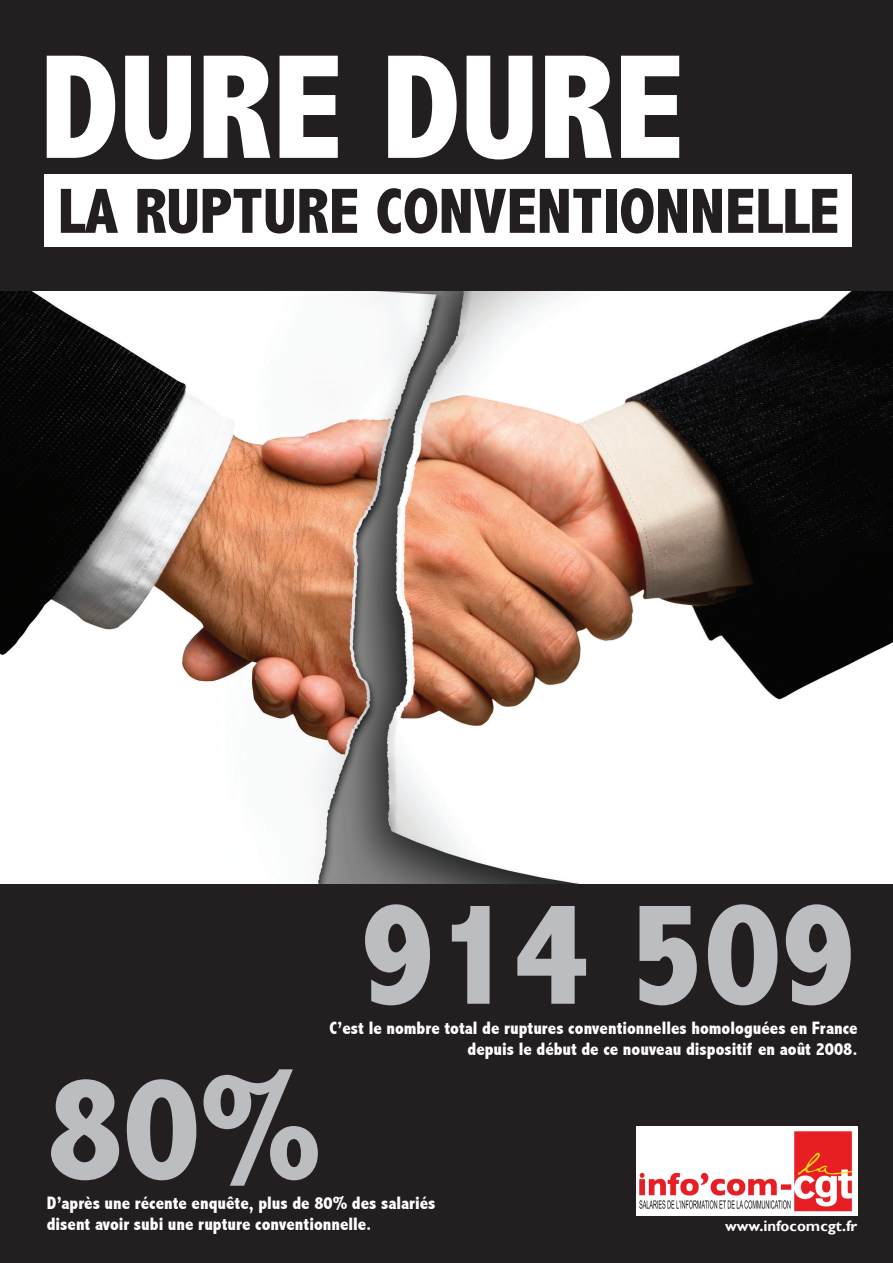
<style>
.page{position:relative;width:893px;height:1263px;background:#231f20}
.page>*{position:absolute;margin:0;border:0;box-sizing:border-box;transform-origin:0 0}
.t1{font:800 condensed 150px "Abadi";color:#bcbdc0}
.t2{font:800 condensed 150px "Abadi";color:#fff}
.t3{font:800 condensed 64.5px "Abadi";color:#231f20}
.t4{font:800 condensed 18px/21.6px "Abadi";color:#fff}
.t5{font:700 15px "Gill Sans";color:#fff}
</style>
<div class="page">
<img style="left:0;top:291px;width:893px;height:592px">
<img style="left:637px;top:1127px;width:220px;height:88px">
<div style="left:44px;top:174px;width:808px;height:73px;background:#fff"></div>
<h1 class="t2" style="left:39px;top:21px;width:646px">DURE DURE</h1>
<h2 class="t3" style="left:58px;top:174px;width:783px">LA RUPTURE CONVENTIONNELLE</h2>
<h1 class="t1" style="left:360px;top:867px;width:499px">914 509</h1>
<p class="t4" style="left:468px;top:1039px;width:392px">depuis le début de ce nouveau dispositif en août 2008.</p>
<p class="t4" style="left:330px;top:1017px;width:530px">C’est le nombre total de ruptures conventionnelles homologuées en France</p>
<h1 class="t1" style="left:47px;top:1042px;width:276px">80%</h1>
<p class="t4" style="left:47px;top:1192px;width:390px">D’après une récente enquête, plus de 80% des salariés disent avoir subi une rupture conventionnelle.</p>
<p class="t5" style="left:725px;top:1217px;width:134px">www.infocomcgt.fr</p>
</div>
